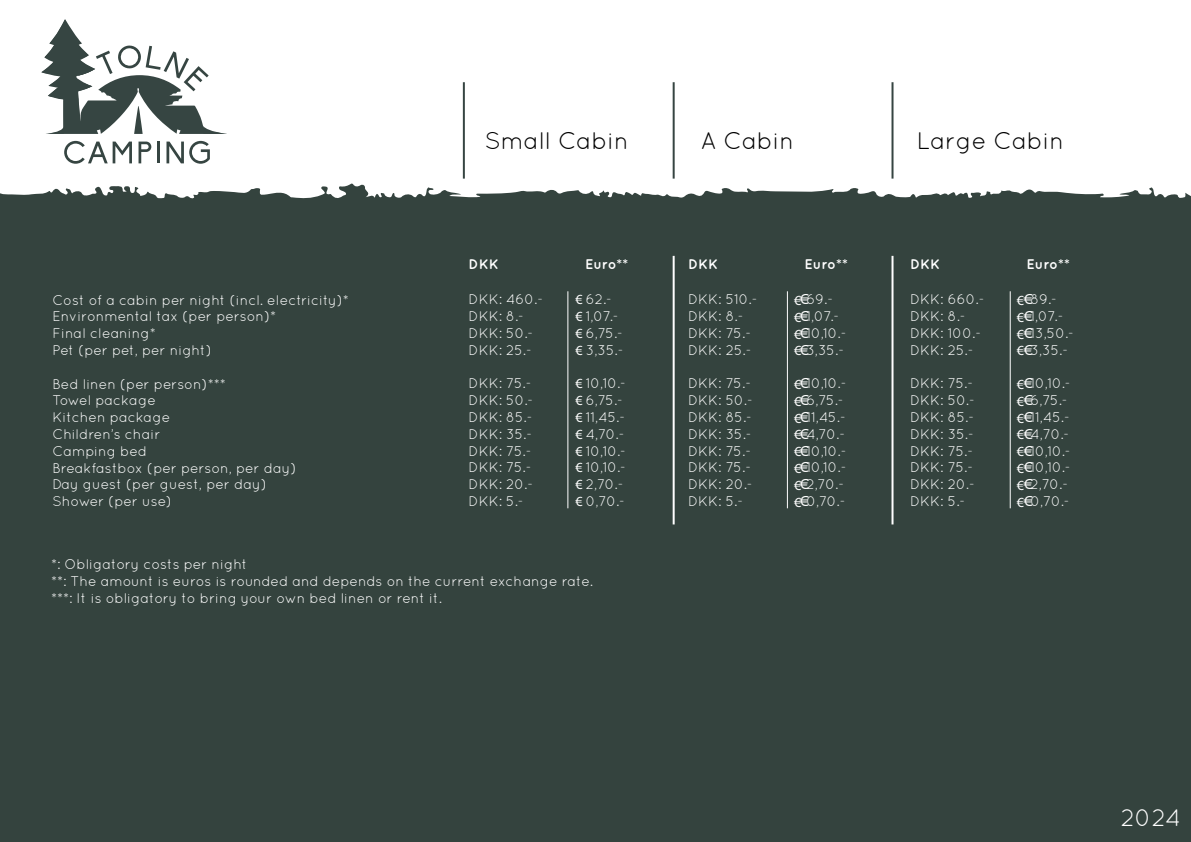
<style>
.page{position:relative;width:1191px;height:842px;background:#34433e}
.page>*{position:absolute;margin:0;border:0;box-sizing:border-box;transform-origin:0 0}
.t1{font:24px "Quicksand";color:#000}
.t2{font:24px "Quicksand";color:#fff}
.t3{font:14px/16.8px "Quicksand";color:#fff}
.t4{font:700 14px "Quicksand";color:#fff}
.s1{font-family:"Myriad Pro"}
</style>
<div class="page">
<div style="left:0;top:0;width:1191px;height:199px;background:#fff"></div>
<svg style="left:64px;top:141px;width:68px;height:23px"></svg>
<svg style="left:138px;top:142px;width:13px;height:21px"></svg>
<hr style="left:157px;top:142px;width:2px;height:21px;background:#364542">
<svg style="left:166px;top:141px;width:44px;height:23px"></svg>
<svg style="left:41px;top:19px;width:186px;height:115px"></svg>
<hr style="left:672px;top:256px;width:2px;height:268px;background:#fff">
<hr style="left:463px;top:82px;width:2px;height:97px;background:#364542">
<hr style="left:672px;top:82px;width:2px;height:97px;background:#364542">
<hr style="left:891px;top:82px;width:2px;height:97px;background:#364542">
<hr style="left:891px;top:256px;width:2px;height:268px;background:#fff">
<hr style="left:1010px;top:291px;width:1px;height:217px;background:#fff">
<hr style="left:787px;top:291px;width:1px;height:217px;background:#fff">
<hr style="left:567px;top:291px;width:1px;height:217px;background:#fff">
<h1 class="t1" style="left:485px;top:127px;width:145px">Small Cabin</h1>
<h1 class="t1" style="left:701px;top:127px;width:95px">A Cabin</h1>
<h1 class="t1" style="left:917px;top:127px;width:149px">Large Cabin</h1>
<p class="t3" style="left:53px;top:291px;width:298px">Cost of a cabin per night (incl. electricity)*<br>Environmental tax (per person)*<br>Final cleaning*<br>Pet (per pet, per night)</p>
<p class="t3" style="left:53px;top:375px;width:245px">Bed linen (per person)***<br>Towel package<br>Kitchen package<br>Children’s chair<br>Camping bed<br>Breakfastbox (per person, per day)<br>Day guest (per guest, per day)<br>Shower (per use)</p>
<p class="t4" style="left:468px;top:256px;width:32px">DKK</p>
<p class="t4" style="left:585px;top:256px;width:45px">Euro**</p>
<p class="t4" style="left:688px;top:256px;width:32px">DKK</p>
<p class="t4" style="left:804px;top:256px;width:45px">Euro**</p>
<p class="t4" style="left:910px;top:256px;width:32px">DKK</p>
<p class="t4" style="left:1026px;top:256px;width:45px">Euro**</p>
<p class="t3" style="left:468px;top:291px;width:76px">DKK: 460.-<br>DKK: 8.-<br>DKK: 50.-<br>DKK: 25.-</p>
<p class="t3" style="left:468px;top:375px;width:66px">DKK: 75.-<br>DKK: 50.-<br>DKK: 85.-<br>DKK: 35.-<br>DKK: 75.-<br>DKK: 75.-<br>DKK: 20.-<br>DKK: 5.-</p>
<p class="t3" style="left:575px;top:291px;width:49px"><span class="s1">€</span> 62.-<br><span class="s1">€</span> 1,07.- <span class="s1">€</span> 6,75.- <span class="s1">€</span> 3,35.-</p>
<p class="t3" style="left:575px;top:375px;width:52px"><span class="s1">€</span> 10,10.- <span class="s1">€</span> 6,75.- <span class="s1">€</span> 11,45.- <span class="s1">€</span> 4,70.- <span class="s1">€</span> 10,10.- <span class="s1">€</span> 10,10.- <span class="s1">€</span> 2,70.- <span class="s1">€</span> 0,70.-</p>
<p class="t3" style="left:688px;top:291px;width:71px">DKK: 510.-<br>DKK: 8.-<br>DKK: 75.-<br>DKK: 25.-</p>
<p class="t3" style="left:688px;top:375px;width:66px">DKK: 75.-<br>DKK: 50.-<br>DKK: 85.-<br>DKK: 35.-<br>DKK: 75.-<br>DKK: 75.-<br>DKK: 20.-<br>DKK: 5.-</p>
<p class="t3" style="left:794px;top:291px;width:54px"><span class="s1">€</span>€69.- <span class="s1">€</span>€1,07.- <span class="s1">€</span>€10,10.- <span class="s1">€</span>€3,35.-</p>
<p class="t3" style="left:794px;top:375px;width:54px"><span class="s1">€</span>€10,10.- <span class="s1">€</span>€6,75.- <span class="s1">€</span>€11,45.- <span class="s1">€</span>€4,70.- <span class="s1">€</span>€10,10.- <span class="s1">€</span>€10,10.- <span class="s1">€</span>€2,70.- <span class="s1">€</span>€0,70.-</p>
<p class="t3" style="left:910px;top:291px;width:76px">DKK: 660.-<br>DKK: 8.-<br>DKK: 100.-<br>DKK: 25.-</p>
<p class="t3" style="left:910px;top:375px;width:66px">DKK: 75.-<br>DKK: 50.-<br>DKK: 85.-<br>DKK: 35.-<br>DKK: 75.-<br>DKK: 75.-<br>DKK: 20.-<br>DKK: 5.-</p>
<p class="t3" style="left:1016px;top:291px;width:59px"><span class="s1">€</span>€89.- <span class="s1">€</span>€1,07.- <span class="s1">€</span>€13,50.- <span class="s1">€</span>€3,35.-</p>
<p class="t3" style="left:1016px;top:375px;width:55px"><span class="s1">€</span>€10,10.- <span class="s1">€</span>€6,75.- <span class="s1">€</span>€11,45.- <span class="s1">€</span>€4,70.- <span class="s1">€</span>€10,10.- <span class="s1">€</span>€10,10.- <span class="s1">€</span>€2,70.- <span class="s1">€</span>€0,70.-</p>
<p class="t3" style="left:51px;top:555px;width:543px">*: Obligatory costs per night<br>**: The amount is euros is rounded and depends on the current exchange rate. ***: It is obligatory to bring your own bed linen or rent it.</p>
<h1 class="t2" style="left:1120px;top:804px;width:62px">2024</h1>
</div>
